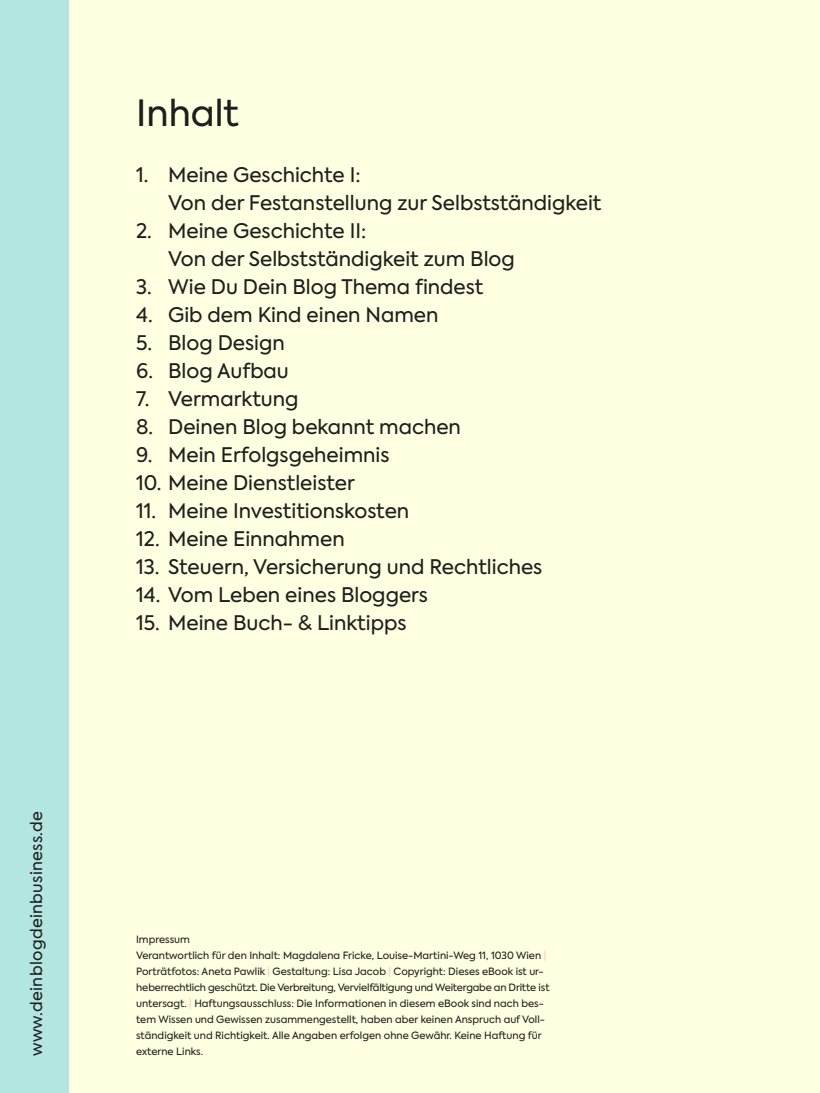
<style>
.page{position:relative;width:820px;height:1093px;background:#fff}
.page>*{position:absolute;margin:0;border:0;box-sizing:border-box;transform-origin:0 0}
.H2_90pt{font:36px "Axiforma";color:#1e1e1e}
._50pt{font:20px "Axiforma";color:#1e1e1e}
.t1{font:16px "Axiforma";letter-spacing:.02em;color:#1e1e1e}
._50pt-2{font:10px/16px "Axiforma";color:#1e1e1e}
.s1{color:#ffbebe}
</style>
<div class="page">
<div style="left:0;top:0;width:819px;height:1093px;background:#ffffe1"></div>
<div style="left:0;top:0;width:68px;height:1093px;background:#b4e6e1"></div>
<h3 class="t1" style="left:26px;top:1056px;width:246px;rotate:-90deg">www.deinblogdeinbusiness.de</h3>
<p class="H2_90pt" style="left:136px;top:90px;width:104px">Inhalt</p>
<p class="_50pt" style="left:136px;top:162px;width:226px">1. Meine Geschichte I:</p>
<p class="_50pt" style="left:168px;top:190px;width:434px">Von der Festanstellung zur Selbstständigkeit</p>
<p class="_50pt" style="left:136px;top:218px;width:232px">2. Meine Geschichte II:</p>
<p class="_50pt" style="left:168px;top:246px;width:348px">Von der Selbstständigkeit zum Blog</p>
<p class="_50pt" style="left:136px;top:274px;width:348px">3. Wie Du Dein Blog Thema findest</p>
<p class="_50pt" style="left:136px;top:302px;width:304px">4. Gib dem Kind einen Namen</p>
<p class="_50pt" style="left:136px;top:330px;width:150px">5. Blog Design</p>
<p class="_50pt" style="left:136px;top:358px;width:154px">6. Blog Aufbau</p>
<p class="_50pt" style="left:136px;top:386px;width:164px">7. Vermarktung</p>
<p class="_50pt" style="left:136px;top:414px;width:326px">8. Deinen Blog bekannt machen</p>
<p class="_50pt" style="left:136px;top:442px;width:255px">9. Mein Erfolgsgeheimnis</p>
<p class="_50pt" style="left:136px;top:470px;width:220px">10. Meine Dienstleister</p>
<p class="_50pt" style="left:136px;top:498px;width:274px">11. Meine Investitionskosten</p>
<p class="_50pt" style="left:136px;top:526px;width:210px">12. Meine Einnahmen</p>
<p class="_50pt" style="left:136px;top:554px;width:407px">13. Steuern, Versicherung und Rechtliches</p>
<p class="_50pt" style="left:136px;top:582px;width:293px">14. Vom Leben eines Bloggers</p>
<p class="_50pt" style="left:136px;top:610px;width:272px">15. Meine Buch- &amp; Linktipps</p>
<p class="_50pt-2" style="left:136px;top:932px;width:55px">Impressum</p>
<p class="_50pt-2" style="left:136px;top:948px;width:415px">Verantwortlich für den Inhalt: Magdalena Fricke, Louise-Martini-Weg 11, 1030 Wien <span class="s1">| </span>Porträtfotos: Aneta Pawlik <span class="s1">|</span> Gestaltung: Lisa Jacob <span class="s1">|</span> Copyright: Dieses eBook ist ur&shy;heberrechtlich geschützt. Die Verbreitung, Vervielfältigung und Weitergabe an Dritte ist untersagt. <span class="s1">|</span> Haftungsausschluss: Die Informationen in diesem eBook sind nach bes&shy;tem Wissen und Gewissen zusammengestellt, haben aber keinen Anspruch auf Voll&shy;ständigkeit und Richtigkeit. Alle Angaben erfolgen ohne Gewähr. Keine Haftung für</p>
<p class="_50pt-2" style="left:136px;top:1044px;width:68px">externe Links.</p>
</div>
